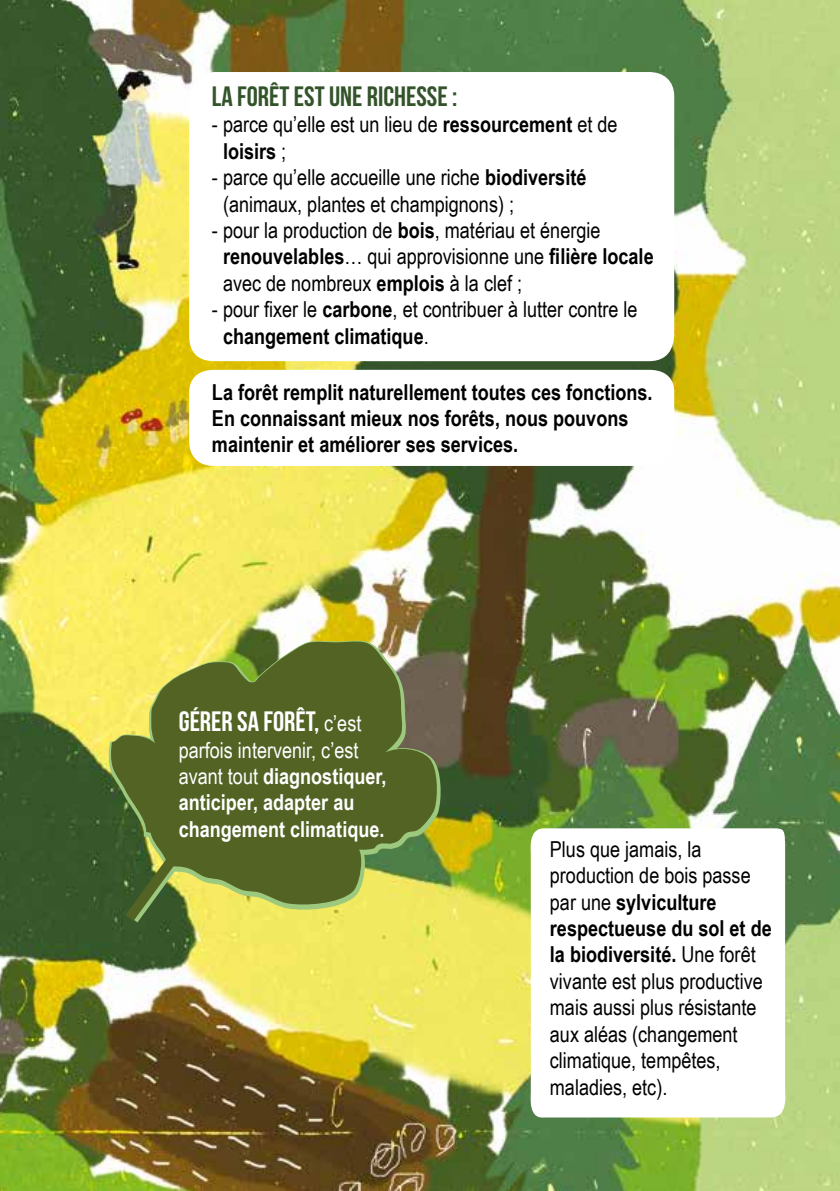
<style>
.page{position:relative;width:840px;height:1191px;background:#fff}
.page>*{position:absolute;margin:0;border:0;box-sizing:border-box;transform-origin:0 0}
.t1{font:28px "Bebas Neue";color:#33532a}
.t2{font:28px "Bebas Neue";color:#fff}
.t3{font:22px/26.4px "Arial Narrow";color:#000}
.t4{font:700 22px/26.4px "Arial Narrow";color:#000}
.t5{font:700 22px/26.4px "Arial Narrow";color:#fff}
.s1{font-weight:700}
.s2{font-family:"Arial Narrow";font-size:22px}
.s3{font-weight:400}
</style>
<div class="page">
<img style="left:0;top:0;width:839px;height:1191px">
<img style="left:103px;top:635px;width:344px;height:279px">
<svg style="left:189px;top:72px;width:484px;height:289px"></svg>
<svg style="left:527px;top:828px;width:261px;height:291px"></svg>
<svg style="left:189px;top:370px;width:484px;height:96px"></svg>
<svg style="left:110px;top:640px;width:328px;height:266px;background:#6c7a34"></svg>
<svg style="left:115px;top:804px;width:101px;height:128px;background:#657935"></svg>
<p class="t1" style="left:212px;top:81px;width:247px">LA FORÊT EST UNE RICHESSE :</p>
<p class="t3" style="left:223px;top:111px;width:396px;text-indent:-11px">- parce qu’elle est un lieu de <span class="s1">ressourcement</span> et de <span class="s1">loisirs</span> ;</p>
<p class="t3" style="left:223px;top:163px;width:365px;text-indent:-11px">- parce qu’elle accueille une riche <span class="s1">biodiversité </span>(animaux, plantes et champignons) ;</p>
<p class="t3" style="left:223px;top:216px;width:432px;text-indent:-11px">- pour la production de <span class="s1">bois</span>, matériau et énergie <span class="s1">renouvelables</span>… qui approvisionne une <span class="s1">filière locale </span>avec de nombreux <span class="s1">emplois</span> à la clef ;</p>
<p class="t3" style="left:223px;top:295px;width:416px;text-indent:-11px">- pour fixer le <span class="s1">carbone</span>, et contribuer à lutter contre le <span class="s1">changement climatique</span>.</p>
<p class="t4" style="left:212px;top:377px;width:442px">La forêt remplit naturellement toutes ces fonctions.<br>En connaissant mieux nos forêts, nous pouvons maintenir et améliorer ses services.</p>
<p class="t2" style="left:179px;top:706px;width:184px">GÉRER SA FORÊT, <span class="s2">c’est</span></p>
<p class="t5" style="left:179px;top:735px;width:209px"><span class="s3">parfois intervenir, c’est avant tout</span> diagnostiquer, anticiper, adapter au changement climatique.</p>
<p class="t3" style="left:549px;top:835px;width:223px">Plus que jamais, la production de bois passe par une <span class="s1">sylviculture respectueuse du sol et de la biodiversité.</span> Une forêt vivante est plus productive mais aussi plus résistante aux aléas (changement climatique, tempêtes, maladies, etc).</p>
</div>
